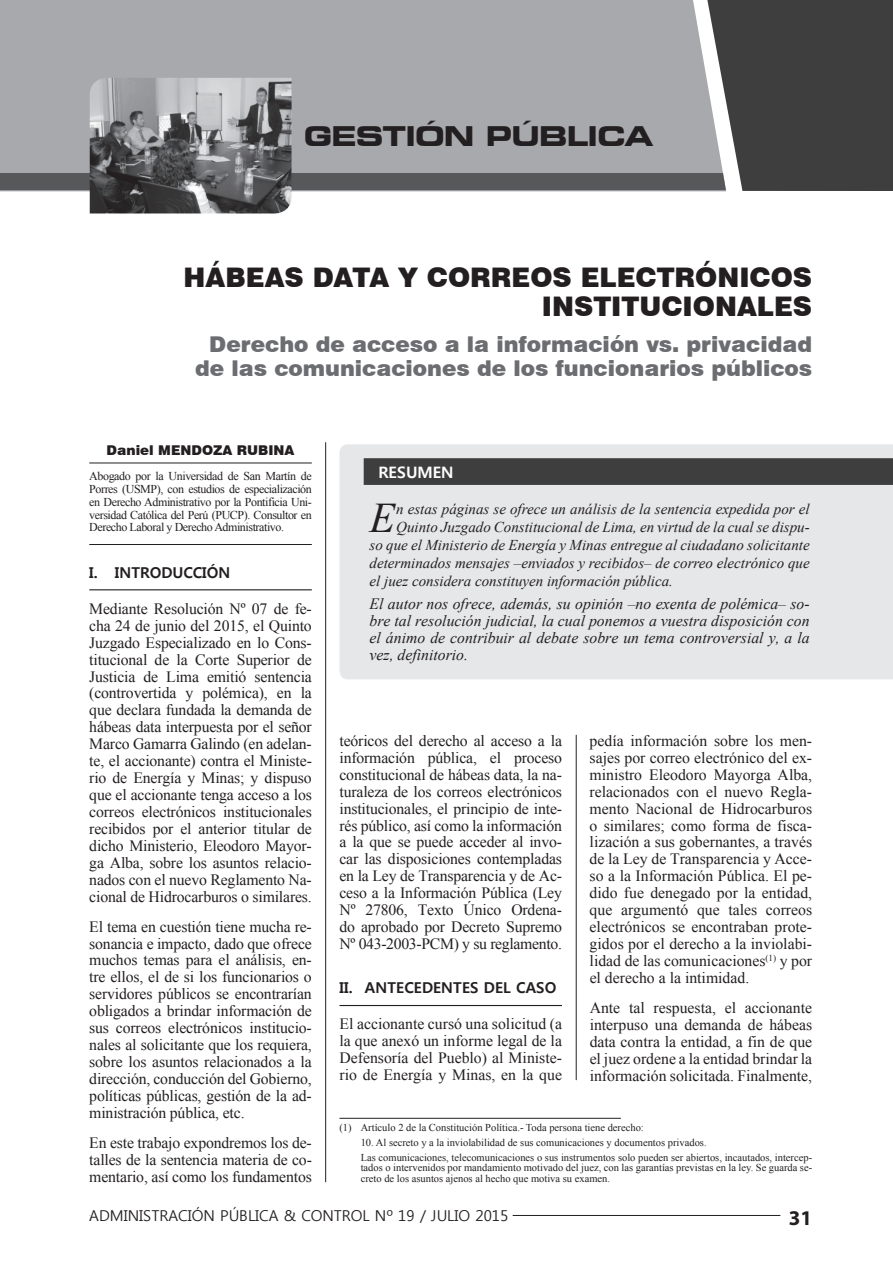
<style>
.page{position:relative;width:893px;height:1263px;background:#fff}
.page>*{position:absolute;margin:0;border:0;box-sizing:border-box;transform-origin:0 0}
.t1{font:italic 42.15px "Times New Roman";color:#231f20}
.t2{font:900 27px/28.5px "Swiss 721 BT";color:#231f20;text-align:right}
.t3{font:700 expanded 27px "Square 721 BT";letter-spacing:-.03em;color:#231f20}
.t4{font:900 21.75px/24px "Swiss 721 BT";color:#6c6d70;text-align:right}
.t5{font:700 21px "Myriad Pro";color:#231f20}
.t6{font:15.75px/17px "Times New Roman";letter-spacing:-.01em;color:#231f20;text-align:justify}
.t7{font:italic 15.75px/17px "Times New Roman";color:#231f20;text-align:justify}
.t8{font:700 15.75px "Malgun Gothic";color:#fff}
.t9{font:italic 15px "Times New Roman";color:#231f20}
.t10{font:15px "Malgun Gothic";color:#231f20}
.t11{font:700 15px "Malgun Gothic";color:#231f20}
.t12{font:900 13.5px "Swiss 721 BT";color:#231f20}
.t13{font:12px/12.8px "Times New Roman";letter-spacing:-.035em;color:#231f20;text-align:justify}
.t14{font:10.5px/14.7px "Times New Roman";color:#231f20}
</style>
<div class="page">
<hr style="left:89px;top:1215px;width:719px;height:1px;background:#231f20">
<div style="left:89px;top:1204px;width:424px;height:22px;background:#fff"></div>
<div style="left:780px;top:1207px;width:32px;height:22px;background:#fff"></div>
<hr style="left:325px;top:442px;width:1px;height:740px;background:#231f20">
<hr style="left:576px;top:735px;width:1px;height:345px;background:#231f20">
<div style="left:339px;top:444px;width:554px;height:235px;background:#e6e7e9"></div>
<div style="left:364px;top:458px;width:529px;height:27px;background:#3e3e3f"></div>
<img style="left:90px;top:191px;width:202px;height:23px">
<svg style="left:0;top:0;width:893px;height:191px;background:#8c8d90"></svg>
<hr style="left:89px;top:463px;width:223px;height:1px;background:#231f20">
<hr style="left:89px;top:544px;width:223px;height:1px;background:#231f20">
<hr style="left:89px;top:589px;width:223px;height:1px;background:#231f20">
<hr style="left:339px;top:1005px;width:223px;height:1px;background:#231f20">
<hr style="left:339px;top:1118px;width:282px;height:1px;background:#231f20">
<h2 class="t3" style="left:304px;top:120px;width:351px">GESTIÓN PÚBLICA</h2>
<h2 class="t2" style="left:184px;top:263px;width:630px">HÁBEAS DATA Y CORREOS ELECTRÓNICOS<br>INSTITUCIONALES</h2>
<h3 class="t4" style="left:195px;top:332px;width:618px">Derecho de acceso a la información vs. privacidad de las comunicaciones de los funcionarios públicos</h3>
<p class="t12" style="left:107px;top:442px;width:189px">Daniel MENDOZA RUBINA</p>
<p class="t13" style="left:89px;top:470px;width:224px">Abogado por la Universidad de San Martín de Porres (USMP), con estudios de especialización en Derecho Administrativo por la Pontificia Uni&shy;versidad Católica del Perú (PUCP). Consultor en Derecho Laboral y Derecho Administrativo.</p>
<p class="t11" style="left:89px;top:563px;width:143px">I. INTRODUCCIÓN</p>
<p class="t6" style="left:89px;top:599px;width:224px">Mediante Resolución Nº 07 de fe&shy;cha 24 de junio del 2015, el Quinto Juzgado Especializado en lo Cons&shy;titucional de la Corte Superior de Justicia de Lima emitió sentencia (controvertida y polémica), en la que declara fundada la demanda de hábeas data interpuesta por el señor Marco Gamarra Galindo (en adelan&shy;te, el accionante) contra el Ministe&shy;rio de Energía y Minas; y dispuso que el accionante tenga acceso a los correos electrónicos institucionales recibidos por el anterior titular de dicho Ministerio, Eleodoro Mayor&shy;ga Alba, sobre los asuntos relacio&shy;nados con el nuevo Reglamento Na&shy;cional de Hidrocarburos o similares.</p>
<p class="t6" style="left:89px;top:917px;width:224px">El tema en cuestión tiene mucha re&shy;sonancia e impacto, dado que ofrece muchos temas para el análisis, en&shy;tre ellos, el de si los funcionarios o servidores públicos se encontrarían obligados a brindar información de sus correos electrónicos institucio&shy;nales al solicitante que los requiera, sobre los asuntos relacionados a la dirección, conducción del Gobierno, políticas públicas, gestión de la ad&shy;ministración pública, etc.</p>
<p class="t6" style="left:89px;top:1133px;width:224px">En este trabajo expondremos los de&shy;talles de la sentencia materia de co&shy;mentario, así como los fundamentos</p>
<p class="t8" style="left:378px;top:463px;width:77px">RESUMEN</p>
<h1 class="t1" style="left:370px;top:489px;width:27px">E</h1>
<p class="t9" style="left:396px;top:498px;width:415px">n estas páginas se ofrece un análisis de la sentencia expedida por el</p>
<p class="t9" style="left:396px;top:516px;width:415px">Quinto Juzgado Constitucional de Lima, en virtud de la cual se dispu-</p>
<p class="t9" style="left:370px;top:534px;width:442px">so que el Ministerio de Energía y Minas entregue al ciudadano solicitante</p>
<p class="t9" style="left:370px;top:552px;width:442px">determinados mensajes –enviados y recibidos– de correo electrónico que</p>
<p class="t9" style="left:370px;top:570px;width:305px">el juez considera constituyen información pública.</p>
<p class="t7" style="left:370px;top:595px;width:442px">El autor nos ofrece, además, su opinión –no exenta de polémica– so&shy;bre tal resolución judicial, la cual ponemos a vuestra disposición con el ánimo de contribuir al debate sobre un tema controversial y, a la vez, definitorio.</p>
<p class="t6" style="left:339px;top:731px;width:224px">teóricos del derecho al acceso a la información pública, el proceso constitucional de hábeas data, la na&shy;turaleza de los correos electrónicos institucionales, el principio de inte&shy;rés público, así como la información a la que se puede acceder al invo&shy;car las disposiciones contempladas en la Ley de Transparencia y de Ac&shy;ceso a la Información Pública (Ley Nº 27806, Texto Único Ordena&shy;do aprobado por Decreto Supremo Nº 043-2003-PCM) y su reglamento.</p>
<p class="t11" style="left:339px;top:979px;width:218px">II. ANTECEDENTES DEL CASO</p>
<p class="t6" style="left:339px;top:1015px;width:224px">El accionante cursó una solicitud (a la que anexó un informe legal de la Defensoría del Pueblo) al Ministe&shy;rio de Energía y Minas, en la que</p>
<p class="t6" style="left:590px;top:731px;width:224px">pedía información sobre los men&shy;sajes por correo electrónico del ex&shy;ministro Eleodoro Mayorga Alba, relacionados con el nuevo Regla&shy;mento Nacional de Hidrocarburos o similares; como forma de fisca&shy;lización a sus gobernantes, a través de la Ley de Transparencia y Acce&shy;so a la Información Pública. El pe&shy;dido fue denegado por la entidad, que argumentó que tales correos electrónicos se encontraban prote&shy;gidos por el derecho a la inviolabi&shy;lidad de las comunicaciones<sup>(1)</sup> y por el derecho a la intimidad.</p>
<p class="t6" style="left:590px;top:998px;width:224px">Ante tal respuesta, el accionante interpuso una demanda de hábeas data contra la entidad, a fin de que el juez ordene a la entidad brindar la información solicitada. Finalmente,</p>
<p class="t14" style="left:339px;top:1120px;width:306px">(1) Artículo 2 de la Constitución Política.- Toda persona tiene derecho:</p>
<p class="t14" style="left:361px;top:1135px;width:453px">10. Al secreto y a la inviolabilidad de sus comunicaciones y documentos privados.<br>Las comunicaciones, telecomunicaciones o sus instrumentos solo pueden ser abiertos, incautados, intercep-</p>
<p class="t14" style="left:361px;top:1162px;width:453px;line-height:10.5px">tados o intervenidos por mandamiento motivado del juez, con las garantías previstas en la ley. Se guarda se&shy;creto de los asuntos ajenos al hecho que motiva su examen.</p>
<p class="t10" style="left:89px;top:1207px;width:421px">ADMINISTRACIÓN PÚBLICA &amp; CONTROL Nº 19 / JULIO 2015</p>
<h3 class="t5" style="left:789px;top:1204px;width:25px">31</h3>
</div>
